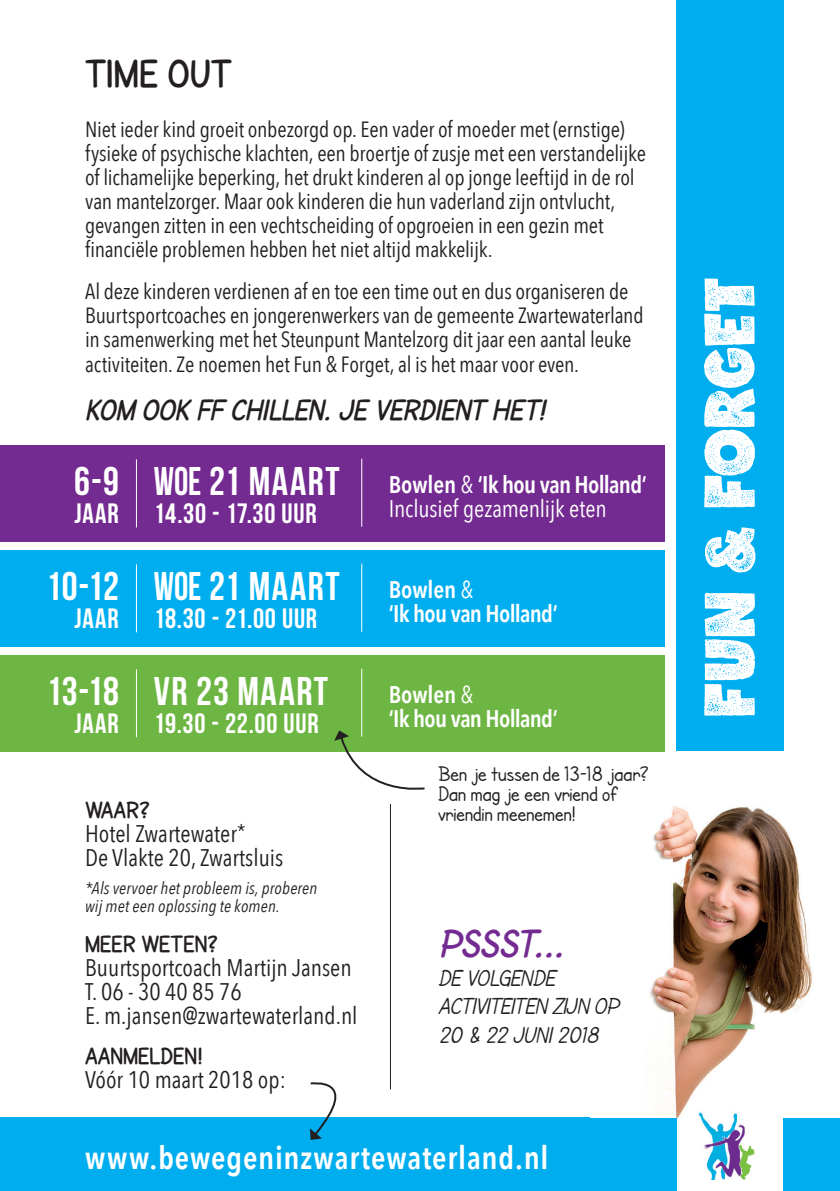
<style>
.page{position:relative;width:840px;height:1191px;background:#fff}
.page>*{position:absolute;margin:0;border:0;box-sizing:border-box;transform-origin:0 0}
.t1{font:40px "Bebas Neue";letter-spacing:.035em;color:#fff}
.t2{font:40px "Bebas Neue";letter-spacing:.035em;color:#fff;scale:.9 1}
.t3{font:italic 700 40px "SF Cartoonist Hand SC";color:#742b91}
.t4{font:700 40px "SF Cartoonist Hand SC";letter-spacing:.005em;color:#231f20}
.t5{font:600 32px "Avenir Next Condensed";letter-spacing:.025em;color:#fff}
.t6{font:italic 700 30px "SF Cartoonist Hand SC";color:#231f20}
.t7{font:28px "Bebas Neue";letter-spacing:.03em;color:#fff}
.t8{font:24px "Avenir Next Condensed";color:#231f20}
.t9{font:600 24px "Avenir Next Condensed";letter-spacing:-.03em;color:#fff}
.t10{font:italic 24px/28.8px "SF Cartoonist Hand SC";letter-spacing:-.005em;color:#231f20}
.t11{font:700 24px "SF Cartoonist Hand SC";color:#231f20}
.t12{font:24px "Avenir Next Condensed";letter-spacing:-.005em;color:#fff}
.t13{font:italic 24px "SF Cartoonist Hand SC";letter-spacing:-.03em;color:#231f20}
.t14{font:22px/24px "Avenir Next Condensed";letter-spacing:-.01em;color:#231f20}
.t15{font:22px "SF Cartoonist Hand";letter-spacing:.005em;color:#231f20}
.t16{font:italic 17px "Avenir Next Condensed";letter-spacing:.01em;color:#231f20}
.s1{font-weight:400}
</style>
<div class="page">
<div style="left:0;top:1117px;width:675px;height:74px;background:#00aeef"></div>
<div style="left:675px;top:0;width:107px;height:751px;background:#00aeef"></div>
<div style="left:782px;top:1117px;width:57px;height:74px;background:#00aeef"></div>
<svg style="left:703px;top:278px;width:52px;height:437px"></svg>
<img style="left:650px;top:806px;width:162px;height:311px">
<hr style="left:390px;top:804px;width:1px;height:285px;background:#231f20">
<svg style="left:310px;top:1082px;width:27px;height:58px"></svg>
<img style="left:693px;top:1110px;width:72px;height:69px">
<div style="left:0;top:550px;width:663px;height:96px;background:#00aeef"></div>
<div style="left:0;top:445px;width:663px;height:96px;background:#742b91"></div>
<div style="left:0;top:655px;width:663px;height:96px;background:#6eb644"></div>
<hr style="left:361px;top:459px;width:1px;height:68px;background:#fff">
<hr style="left:361px;top:564px;width:1px;height:68px;background:#fff">
<hr style="left:361px;top:668px;width:1px;height:68px;background:#fff">
<hr style="left:136px;top:564px;width:1px;height:68px;background:#fff">
<hr style="left:136px;top:459px;width:1px;height:68px;background:#fff">
<hr style="left:136px;top:669px;width:1px;height:68px;background:#fff">
<svg style="left:334px;top:730px;width:92px;height:60px"></svg>
<p class="t4" style="left:85px;top:51px;width:148px">TIME OUT</p>
<p class="t14" style="left:85px;top:116px;width:562px">Niet ieder kind groeit onbezorgd op. Een vader of moeder met (ernstige) fysieke of psychische klachten, een broertje of zusje met een verstandelijke of lichamelijke beperking, het drukt kinderen al op jonge leeftijd in de rol van mantelzorger. Maar ook kinderen die hun vaderland zijn ontvlucht, gevangen zitten in een vechtscheiding of opgroeien in een gezin met financiële problemen hebben het niet altijd makkelijk.</p>
<p class="t14" style="left:85px;top:278px;width:559px">Al deze kinderen verdienen af en toe een time out en dus organiseren de Buurtsportcoaches en jongerenwerkers van de gemeente Zwartewaterland in samenwerking met het Steunpunt Mantelzorg dit jaar een aantal leuke activiteiten. Ze noemen het Fun &amp; Forget, al is het maar voor even.</p>
<p class="t6" style="left:85px;top:393px;width:462px">KOM OOK FF CHILLEN. JE VERDIENT HET!</p>
<p class="t1" style="left:74px;top:459px;width:46px">6-9</p>
<p class="t7" style="left:74px;top:498px;width:46px">JAAR</p>
<p class="t1" style="left:46px;top:564px;width:74px">10-12</p>
<p class="t7" style="left:74px;top:603px;width:46px">JAAR</p>
<p class="t1" style="left:46px;top:669px;width:74px">13-18</p>
<p class="t7" style="left:74px;top:708px;width:46px">JAAR</p>
<p class="t2" style="left:154px;top:459px;width:208px">WOE 21 MAART</p>
<p class="t7" style="left:154px;top:498px;width:164px">14.30 - 17.30 UUR</p>
<p class="t2" style="left:154px;top:564px;width:208px">WOE 21 MAART</p>
<p class="t7" style="left:154px;top:603px;width:164px">18.30 - 21.00 UUR</p>
<p class="t1" style="left:154px;top:669px;width:176px">VR 23 MAART</p>
<p class="t7" style="left:154px;top:708px;width:166px">19.30 - 22.00 UUR</p>
<p class="t11" style="left:85px;top:796px;width:67px">WAAR?</p>
<p class="t8" style="left:85px;top:813px;width:162px">Hotel Zwartewater<sup>*</sup></p>
<p class="t8" style="left:85px;top:837px;width:200px">De Vlakte 20, Zwartsluis</p>
<p class="t16" style="left:85px;top:878px;width:234px">*Als vervoer het probleem is, proberen</p>
<p class="t16" style="left:85px;top:896px;width:196px">wij met een oplossing te komen.</p>
<p class="t11" style="left:85px;top:930px;width:135px">MEER WETEN?</p>
<p class="t8" style="left:85px;top:947px;width:268px">Buurtsportcoach Martijn Jansen</p>
<p class="t8" style="left:85px;top:971px;width:158px">T. 06 - 30 40 85 76</p>
<p class="t8" style="left:85px;top:995px;width:274px">E. m.jansen@zwartewaterland.nl</p>
<p class="t11" style="left:85px;top:1042px;width:120px">AANMELDEN!</p>
<p class="t8" style="left:85px;top:1059px;width:202px">Vóór 10 maart 2018 op:</p>
<p class="t9" style="left:388px;top:464px;width:259px">Bowlen <span class="s1">&amp;</span> ‘Ik hou van Holland’</p>
<p class="t12" style="left:388px;top:488px;width:219px">Inclusief gezamenlijk eten</p>
<p class="t9" style="left:388px;top:568px;width:86px">Bowlen <span class="s1">&amp;</span></p>
<p class="t9" style="left:388px;top:592px;width:170px">‘Ik hou van Holland’</p>
<p class="t9" style="left:388px;top:673px;width:86px">Bowlen <span class="s1">&amp;</span></p>
<p class="t9" style="left:388px;top:697px;width:170px">‘Ik hou van Holland’</p>
<p class="t15" style="left:438px;top:762px;width:212px">Ben je tussen de 13-18 jaar?</p>
<p class="t15" style="left:438px;top:782px;width:181px">Dan mag je een vriend of</p>
<p class="t15" style="left:438px;top:802px;width:139px">vriendin meenemen!</p>
<p class="t3" style="left:438px;top:920px;width:127px">PSSST...</p>
<p class="t10" style="left:438px;top:962px;width:182px">DE VOLGENDE<br>ACTIVITEITEN ZIJN OP</p>
<p class="t13" style="left:438px;top:1022px;width:162px">20 &amp; 22 JUNI 2018</p>
<p class="t5" style="left:85px;top:1130px;width:464px">www.bewegeninzwartewaterland.nl</p>
</div>
